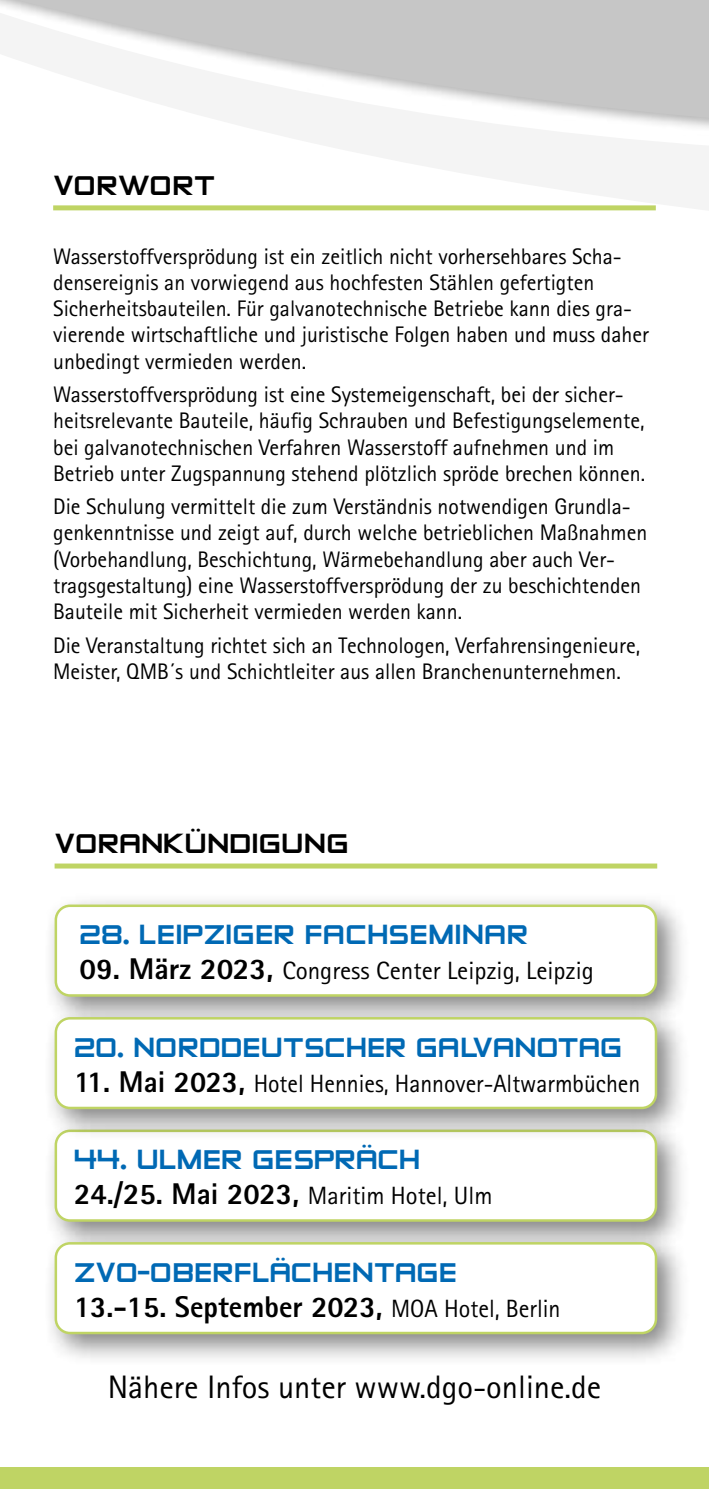
<style>
.page{position:relative;width:709px;height:1489px;background:#fff}
.page>*{position:absolute;margin:0;border:0;box-sizing:border-box;transform-origin:0 0}
.t1{font:32.5px "Zeroes Two";color:#0069b4}
.t2{font:32.5px "Rotis Sans Serif";color:#000}
.t3{font:32.5px "Zeroes Two";color:#000}
.t4{font:800 30px "Rotis Sans Serif";color:#000}
.t5{font:25px "Rotis Sans Serif";color:#000}
.t6{font:25px "Rotis Sans Serif";color:#000;scale:.95 1}
.t7{font:22.5px/26.2px "Rotis Sans Serif";color:#000}
.s1{font-weight:800;font-size:30px}
.s2{font-weight:400;font-size:25px}
</style>
<div class="page">
<div style="left:0;top:1467px;width:709px;height:21px;background:#bfd464"></div>
<svg style="left:53px;top:143px;width:656px;height:68px"></svg>
<svg style="left:0;top:0;width:709px;height:128px;fill:#c6c6c6"></svg>
<div style="left:53px;top:205px;width:603px;height:5px;background:#bfd464"></div>
<div style="left:55px;top:863px;width:602px;height:5px;background:#bfd464"></div>
<div style="left:42px;top:892px;width:648px;height:137px;background:#000;opacity:.5"></div>
<div style="left:56px;top:905px;width:600px;height:90px;background:#fff;border-radius:14px"></div>
<div style="left:55px;top:904px;width:602px;height:92px;border:2px solid #bfd464;border-radius:14px"></div>
<div style="left:42px;top:1117px;width:648px;height:137px;background:#000;opacity:.5"></div>
<div style="left:56px;top:1130px;width:600px;height:90px;background:#fff;border-radius:14px"></div>
<div style="left:55px;top:1129px;width:602px;height:92px;border:2px solid #bfd464;border-radius:14px"></div>
<div style="left:42px;top:1005px;width:648px;height:137px;background:#000;opacity:.5"></div>
<div style="left:56px;top:1018px;width:600px;height:89px;background:#fff;border-radius:14px"></div>
<div style="left:55px;top:1017px;width:602px;height:92px;border:2px solid #bfd464;border-radius:14px"></div>
<div style="left:42px;top:1230px;width:648px;height:137px;background:#000;opacity:.5"></div>
<div style="left:56px;top:1243px;width:600px;height:89px;background:#fff;border-radius:14px"></div>
<div style="left:55px;top:1241px;width:602px;height:93px;border:2px solid #bfd464;border-radius:14px"></div>
<h1 class="t3" style="left:53px;top:169px;width:163px">VORWORT</h1>
<p class="t7" style="left:53px;top:243px;width:597px">Wasserstoffversprödung ist ein zeitlich nicht vorhersehbares Scha&shy;densereignis an vorwiegend aus hochfesten Stählen gefertigten Sicherheitsbauteilen. Für galvanotechnische Betriebe kann dies gra&shy;vierende wirtschaftliche und juristische Folgen haben und muss daher unbedingt vermieden werden.</p>
<p class="t7" style="left:53px;top:381px;width:593px">Wasserstoffversprödung ist eine Systemeigenschaft, bei der sicher&shy;heitsrelevante Bauteile, häufig Schrauben und Befestigungselemente, bei galvanotechnischen Verfahren Wasserstoff aufnehmen und im Betrieb unter Zugspannung stehend plötzlich spröde brechen können.</p>
<p class="t7" style="left:53px;top:493px;width:595px">Die Schulung vermittelt die zum Verständnis notwendigen Grundla&shy;genkenntnisse und zeigt auf, durch welche betrieblichen Maßnahmen (Vorbehandlung, Beschichtung, Wärmebehandlung aber auch Ver&shy;tragsgestaltung) eine Wasserstoffversprödung der zu beschichtenden Bauteile mit Sicherheit vermieden werden kann.</p>
<p class="t7" style="left:53px;top:631px;width:588px">Die Veranstaltung richtet sich an Technologen, Verfahrensingenieure,<br>Meister, QMB´s und Schichtleiter aus allen Branchenunternehmen.</p>
<h1 class="t3" style="left:55px;top:827px;width:296px">VORANKÜNDIGUNG</h1>
<h1 class="t1" style="left:79px;top:919px;width:450px">28. LEIPZIGER FACHSEMINAR</h1>
<p class="t5" style="left:79px;top:955px;width:516px"><span class="s1">09. März 2023,</span> Congress Center Leipzig, Leipzig</p>
<h1 class="t1" style="left:74px;top:1031px;width:550px">20. NORDDEUTSCHER GALVANOTAG</h1>
<p class="t6" style="left:74px;top:1068px;width:597px"><span class="s1">11. Mai 2023,</span> Hotel Hennies, Hannover-Altwarmbüchen</p>
<h1 class="t1" style="left:74px;top:1143px;width:348px">44. ULMER GESPRÄCH</h1>
<p class="t5" style="left:74px;top:1180px;width:420px"><span class="s1">24./25. Mai 2023,</span> Maritim Hotel, Ulm</p>
<h1 class="t1" style="left:74px;top:1256px;width:385px">ZVO-OBERFLÄCHENTAGE</h1>
<h2 class="t4" style="left:74px;top:1287px;width:488px">13.-15. September 2023, <span class="s2">MOA Hotel, Berlin</span></h2>
<h1 class="t2" style="left:108px;top:1367px;width:495px">Nähere Infos unter www.dgo-online.de</h1>
</div>
